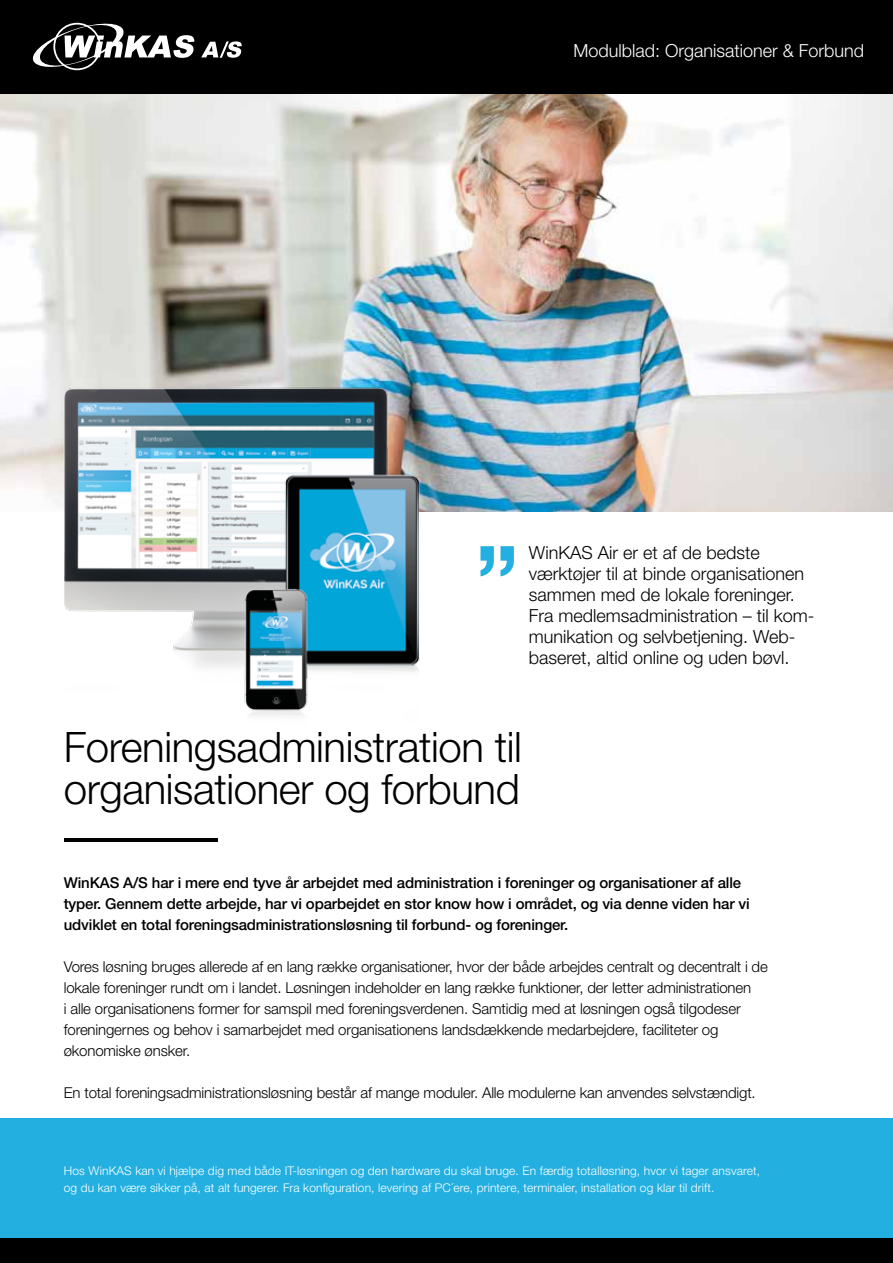
<style>
.page{position:relative;width:893px;height:1263px;background:#fff}
.page>*{position:absolute;margin:0;border:0;box-sizing:border-box;transform-origin:0 0}
.t1{font:300 42px/42px "Helvetica Neue LT Pro";letter-spacing:-.01em;color:#000}
.t2{font:300 18px/21px "Helvetica Neue LT Pro";color:#000}
.t3{font:300 18px "Helvetica Neue LT Pro";color:#fff}
.t4{font:300 15px/21px "Helvetica Neue LT Pro";letter-spacing:-.01em;color:#000}
.t5{font:500 15px/21px "Helvetica Neue LT Pro";letter-spacing:-.01em;color:#000}
.t6{font:300 12px/16.5px "Helvetica Neue LT Pro";letter-spacing:.01em;color:#fff}
</style>
<div class="page">
<div style="left:0;top:0;width:893px;height:94px;background:#000"></div>
<svg style="left:201px;top:41px;width:41px;height:17px"></svg>
<svg style="left:32px;top:22px;width:162px;height:48px"></svg>
<div style="left:0;top:1236px;width:893px;height:27px;background:#000"></div>
<img style="left:0;top:94px;width:893px;height:417px">
<div style="left:0;top:1118px;width:893px;height:119px;background:#23b0e0"></div>
<img style="left:0;top:326px;width:522px;height:390px">
<hr style="left:64px;top:838px;width:154px;height:4px;background:#000">
<svg style="left:480px;top:546px;width:34px;height:30px"></svg>
<p class="t3" style="left:574px;top:39px;width:292px">Modulblad: Organisationer &amp; Forbund</p>
<p class="t2" style="left:529px;top:542px;width:287px">WinKAS Air er et af de bedste værktøjer til at binde organisationen sammen med de lokale foreninger.<br>Fra medlemsadministration – til kom&shy;munikation og selvbetjening. Web&shy;baseret, altid online og uden bøvl.</p>
<h1 class="t1" style="left:64px;top:725px;width:460px">Foreningsadministration til organisationer og forbund</h1>
<p class="t5" style="left:64px;top:872px;width:687px">WinKAS A/S har i mere end tyve år arbejdet med administration i foreninger og organisationer af alle typer. Gennem dette arbejde, har vi oparbejdet en stor know how i området, og via denne viden har vi udviklet en total foreningsadministrationsløsning til forbund- og foreninger.</p>
<p class="t4" style="left:64px;top:956px;width:706px">Vores løsning bruges allerede af en lang række organisationer, hvor der både arbejdes centralt og decentralt i de lokale foreninger rundt om i landet. Løsningen indeholder en lang række funktioner, der letter administrationen<br>i alle organisationens former for samspil med foreningsverdenen. Samtidig med at løsningen også tilgodeser foreningernes og behov i samarbejdet med organisationens landsdækkende medarbejdere, faciliteter og økonomiske ønsker.</p>
<p class="t4" style="left:64px;top:1082px;width:693px">En total foreningsadministrationsløsning består af mange moduler. Alle modulerne kan anvendes selvstændigt.</p>
<p class="t6" style="left:64px;top:1163px;width:698px">Hos WinKAS kan vi hjælpe dig med både IT-løsningen og den hardware du skal bruge. En færdig totalløsning, hvor vi tager ansvaret, og du kan være sikker på, at alt fungerer. Fra konfiguration, levering af PC´ere, printere, terminaler, installation og klar til drift.</p>
</div>
